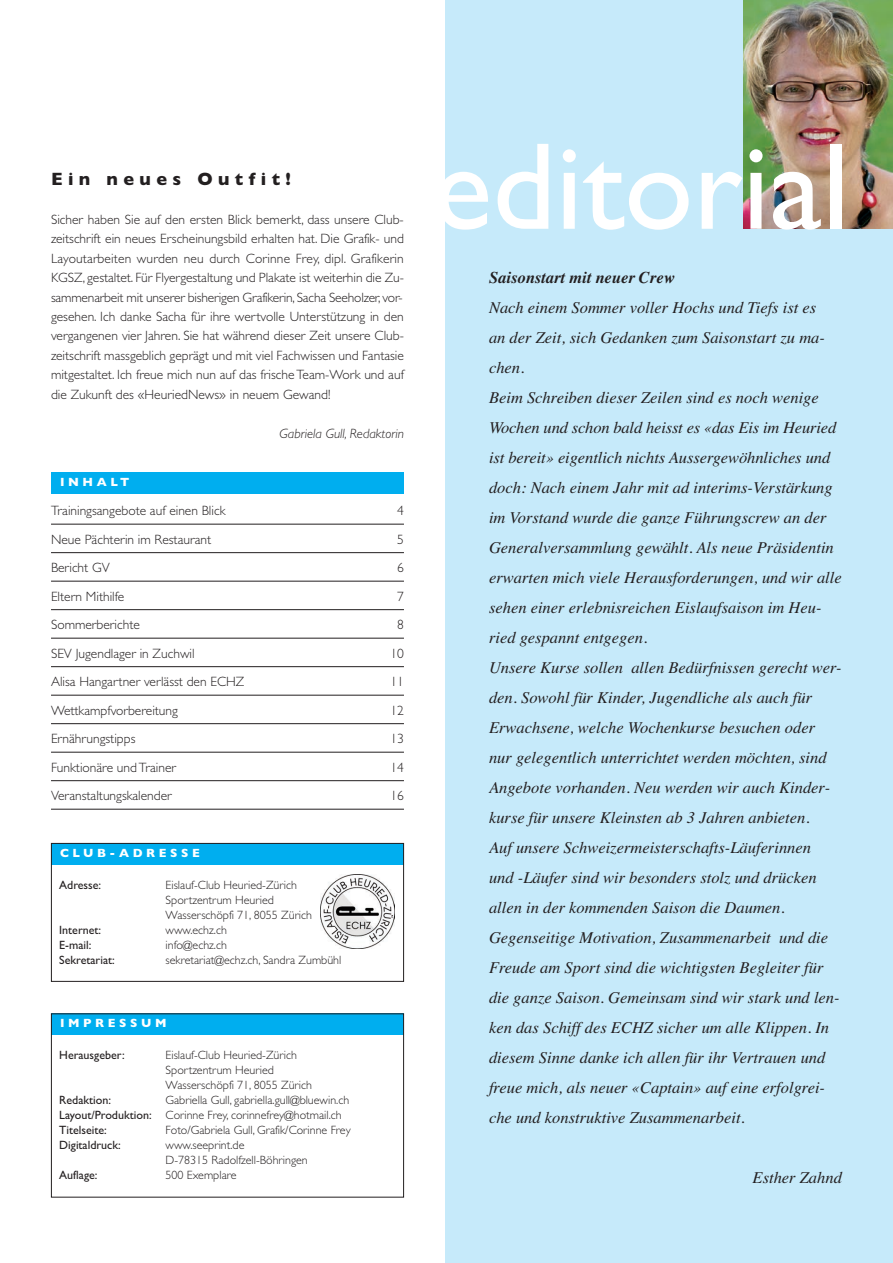
<style>
.page{position:relative;width:893px;height:1263px;background:#fff}
.page>*{position:absolute;margin:0;border:0;box-sizing:border-box;transform-origin:0 0}
.t1{font:124.5px "Gill Sans";color:#fff}
.t2{font:700 18px "Gill Sans";letter-spacing:.3em;color:#231f20}
.t3{font:italic 16.5px/30px "Times";color:#231f20}
.t4{font:italic 700 16.5px "Times";color:#231f20}
.t5{font:300 13.5px/19.5px "Gill Sans";color:#231f20;text-align:justify}
.t6{font:italic 300 13.5px "Gill Sans";color:#231f20}
.t7{font:300 12px/15px "Gill Sans";color:#231f20}
.t8{font:12px "Gill Sans";color:#231f20}
.t9{font:700 12px "Gill Sans";letter-spacing:.3em;color:#fff}
.s1{font-weight:400}
</style>
<div class="page">
<div style="left:51px;top:843px;width:353px;height:22px;background:#00aeef"></div>
<div style="left:51px;top:1013px;width:353px;height:22px;background:#00aeef"></div>
<div style="left:446px;top:0;width:447px;height:1263px;background:#c6eafa"></div>
<img style="left:743px;top:0;width:150px;height:229px">
<div style="left:51px;top:843px;width:353px;height:139px;border:1px solid #231f20"></div>
<div style="left:51px;top:1013px;width:353px;height:184px;border:1px solid #231f20"></div>
<img style="left:320px;top:875px;width:74px;height:73px">
<hr style="left:51px;top:524px;width:353px;height:1px;background:#231f20">
<hr style="left:51px;top:552px;width:353px;height:1px;background:#231f20">
<hr style="left:51px;top:581px;width:353px;height:1px;background:#231f20">
<hr style="left:51px;top:609px;width:353px;height:1px;background:#231f20">
<hr style="left:51px;top:638px;width:353px;height:1px;background:#231f20">
<hr style="left:51px;top:666px;width:353px;height:1px;background:#231f20">
<hr style="left:51px;top:695px;width:353px;height:1px;background:#231f20">
<hr style="left:51px;top:723px;width:353px;height:1px;background:#231f20">
<hr style="left:51px;top:752px;width:353px;height:1px;background:#231f20">
<hr style="left:51px;top:780px;width:353px;height:1px;background:#231f20">
<hr style="left:51px;top:809px;width:353px;height:1px;background:#231f20">
<div style="left:51px;top:472px;width:353px;height:21px;background:#00aeef"></div>
<p class="t2" style="left:51px;top:168px;width:241px">Ein neues Outfit!</p>
<p class="t5" style="left:51px;top:209px;width:354px">Sicher haben Sie auf den ersten Blick bemerkt, dass unsere Club&shy;zeitschrift ein neues Erscheinungsbild erhalten hat. Die Grafik- und Layoutarbeiten wurden neu durch Corinne Frey, dipl. Grafikerin KGSZ, gestaltet. Für Flyergestaltung und Plakate ist weiterhin die Zu&shy;sammenarbeit mit unserer bisherigen Grafikerin, Sacha Seeholzer, vor&shy;gesehen. Ich danke Sacha für ihre wertvolle Unterstützung in den vergangenen vier Jahren. Sie hat während dieser Zeit unsere Club&shy;zeitschrift massgeblich geprägt und mit viel Fachwissen und Fantasie mitgestaltet. Ich freue mich nun auf das frische Team-Work und auf die Zukunft des «HeuriedNews» in neuem Gewand!</p>
<p class="t6" style="left:280px;top:425px;width:126px">Gabriela Gull, Redaktorin</p>
<p class="t9" style="left:60px;top:475px;width:71px">INHALT</p>
<p class="t5" style="left:51px;top:501px;width:176px">Trainingsangebote auf einen Blick</p>
<p class="t5" style="left:397px;top:501px;width:8px">4</p>
<p class="t5" style="left:51px;top:529px;width:162px">Neue Pächterin im Restaurant</p>
<p class="t5" style="left:397px;top:529px;width:8px">5</p>
<p class="t5" style="left:51px;top:558px;width:60px">Bericht GV</p>
<p class="t5" style="left:397px;top:558px;width:8px">6</p>
<p class="t5" style="left:51px;top:586px;width:75px">Eltern Mithilfe</p>
<p class="t5" style="left:397px;top:586px;width:8px">7</p>
<p class="t5" style="left:51px;top:615px;width:90px">Sommerberichte</p>
<p class="t5" style="left:397px;top:615px;width:8px">8</p>
<p class="t5" style="left:51px;top:643px;width:145px">SEV Jugendlager in Zuchwil</p>
<p class="t5" style="left:390px;top:643px;width:15px">10</p>
<p class="t5" style="left:51px;top:672px;width:195px">Alisa Hangartner verlässt den ECHZ</p>
<p class="t5" style="left:390px;top:672px;width:15px">11</p>
<p class="t5" style="left:51px;top:700px;width:128px">Wettkampfvorbereitung</p>
<p class="t5" style="left:390px;top:700px;width:15px">12</p>
<p class="t5" style="left:51px;top:729px;width:86px">Ernährungstipps</p>
<p class="t5" style="left:390px;top:729px;width:15px">13</p>
<p class="t5" style="left:51px;top:757px;width:127px">Funktionäre und Trainer</p>
<p class="t5" style="left:390px;top:757px;width:15px">14</p>
<p class="t5" style="left:51px;top:786px;width:122px">Veranstaltungskalender</p>
<p class="t5" style="left:390px;top:786px;width:15px">16</p>
<p class="t9" style="left:60px;top:846px;width:141px">CLUB-ADRESSE</p>
<p class="t8" style="left:59px;top:878px;width:43px">Adresse:</p>
<p class="t7" style="left:166px;top:877px;width:148px">Eislauf-Club Heuried-Zürich<br>Sportzentrum Heuried<br>Wasserschöpfi 71, 8055 Zürich</p>
<p class="t8" style="left:59px;top:923px;width:43px">Internet:</p>
<p class="t7" style="left:166px;top:922px;width:63px">www.echz.ch</p>
<p class="t8" style="left:59px;top:938px;width:34px">E-mail:</p>
<p class="t7" style="left:166px;top:937px;width:63px">info@echz.ch</p>
<p class="t8" style="left:59px;top:953px;width:57px">Sekretariat:</p>
<p class="t7" style="left:166px;top:952px;width:177px">sekretariat@echz.ch, Sandra Zumbühl</p>
<p class="t9" style="left:60px;top:1016px;width:108px">IMPRESSUM</p>
<p class="t8" style="left:59px;top:1047px;width:67px">Herausgeber:</p>
<p class="t7" style="left:166px;top:1047px;width:148px">Eislauf-Club Heuried-Zürich<br>Sportzentrum Heuried<br>Wasserschöpfi 71, 8055 Zürich</p>
<p class="t8" style="left:59px;top:1092px;width:53px">Redaktion:</p>
<p class="t7" style="left:59px;top:1092px;width:291px;text-indent:106px">Gabriella Gull, gabriella.gull@bluewin.ch<br><span class="s1">Layout/Produktion:</span> Corinne Frey, corinnefrey@hotmail.ch<br><span class="s1">Titelseite:</span></p>
<p class="t7" style="left:166px;top:1122px;width:187px">Foto/Gabriela Gull, Grafik/Corinne Frey</p>
<p class="t8" style="left:59px;top:1137px;width:63px">Digitaldruck:</p>
<p class="t7" style="left:166px;top:1137px;width:144px">www.seeprint.de<br>D-78315 Radolfzell-Böhringen</p>
<p class="t8" style="left:59px;top:1167px;width:40px">Auflage:</p>
<p class="t7" style="left:166px;top:1167px;width:72px">500 Exemplare</p>
<h1 class="t1" style="left:432px;top:113px;width:419px">editorial</h1>
<p class="t4" style="left:489px;top:268px;width:187px">Saisonstart mit neuer Crew</p>
<p class="t3" style="left:489px;top:292px;width:354px">Nach einem Sommer voller Hochs und Tiefs ist es<br>an der Zeit, sich Gedanken zum Saisonstart zu ma&shy;chen.<br>Beim Schreiben dieser Zeilen sind es noch wenige Wochen und schon bald heisst es «das Eis im Heuried ist bereit» eigentlich nichts Aussergewöhnliches und doch: Nach einem Jahr mit ad interims-Verstärkung im Vorstand wurde die ganze Führungscrew an der Generalversammlung gewählt. Als neue Präsidentin erwarten mich viele Herausforderungen, und wir alle sehen einer erlebnisreichen Eislaufsaison im Heu&shy;ried gespannt entgegen.<br>Unsere Kurse sollen allen Bedürfnissen gerecht wer&shy;den. Sowohl für Kinder, Jugendliche als auch für Erwachsene, welche Wochenkurse besuchen oder nur gelegentlich unterrichtet werden möchten, sind Angebote vorhanden. Neu werden wir auch Kinder&shy;kurse für unsere Kleinsten ab 3 Jahren anbieten.<br>Auf unsere Schweizermeisterschafts-Läuferinnen<br>und -Läufer sind wir besonders stolz und drücken allen in der kommenden Saison die Daumen.<br>Gegenseitige Motivation, Zusammenarbeit und die Freude am Sport sind die wichtigsten Begleiter für die ganze Saison. Gemeinsam sind wir stark und len&shy;ken das Schiff des ECHZ sicher um alle Klippen. In diesem Sinne danke ich allen für ihr Vertrauen und freue mich, als neuer «Captain» auf eine erfolgrei&shy;che und konstruktive Zusammenarbeit.</p>
<p class="t3" style="left:753px;top:1162px;width:91px">Esther Zahnd</p>
</div>
